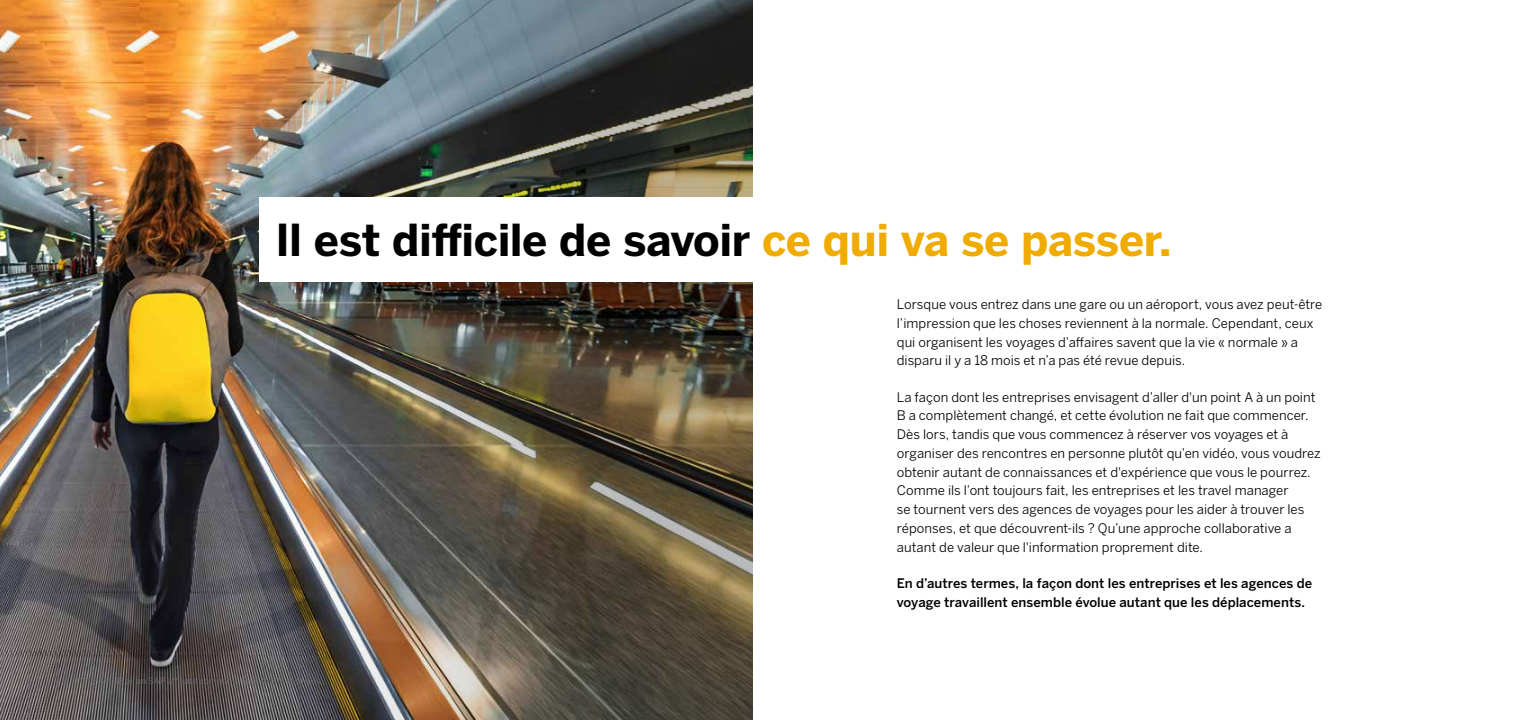
<style>
.page{position:relative;width:1530px;height:720px;background:#fff}
.page>*{position:absolute;margin:0;border:0;box-sizing:border-box;transform-origin:0 0}
.t1{font:700 43.75px "Benton Sans";letter-spacing:-.01em;color:#000}
.t2{font:13.12px/18.8px "Benton Sans";color:#000}
.t3{font:500 13.12px/18.8px "Benton Sans";color:#000}
.t4{font:8.75px "Benton Sans";color:#666}
.s1{color:#f0ab00}
</style>
<div class="page">
<img style="left:0;top:0;width:308px;height:720px">
<img style="left:308px;top:0;width:444px;height:720px">
<div style="left:259px;top:197px;width:501px;height:84px;background:#fff"></div>
<h1 class="t1" style="left:275px;top:213px;width:898px">Il est difficile de savoir <span class="s1">ce qui va se passer.</span></h1>
<p class="t4" style="left:62px;top:676px;width:263px">© 2021 SAP SE or an SAP affiliate company. Tous droits réservés.</p>
<p class="t2" style="left:897px;top:295px;width:427px">Lorsque vous entrez dans une gare ou un aéroport, vous avez peut-être l’impression que les choses reviennent à la normale. Cependant, ceux qui organisent les voyages d’affaires savent que la vie « normale » a disparu il y a 18 mois et n’a pas été revue depuis.</p>
<p class="t2" style="left:897px;top:388px;width:426px">La façon dont les entreprises envisagent d’aller d'un point A à un point B a complètement changé, et cette évolution ne fait que commencer.<br>Dès lors, tandis que vous commencez à réserver vos voyages et à organiser des rencontres en personne plutôt qu’en vidéo, vous voudrez obtenir autant de connaissances et d'expérience que vous le pourrez.<br>Comme ils l’ont toujours fait, les entreprises et les travel manager<br>se tournent vers des agences de voyages pour les aider à trouver les réponses, et que découvrent-ils ? Qu’une approche collaborative a autant de valeur que l'information proprement dite.</p>
<p class="t3" style="left:897px;top:574px;width:417px">En d’autres termes, la façon dont les entreprises et les agences de voyage travaillent ensemble évolue autant que les déplacements.</p>
</div>
